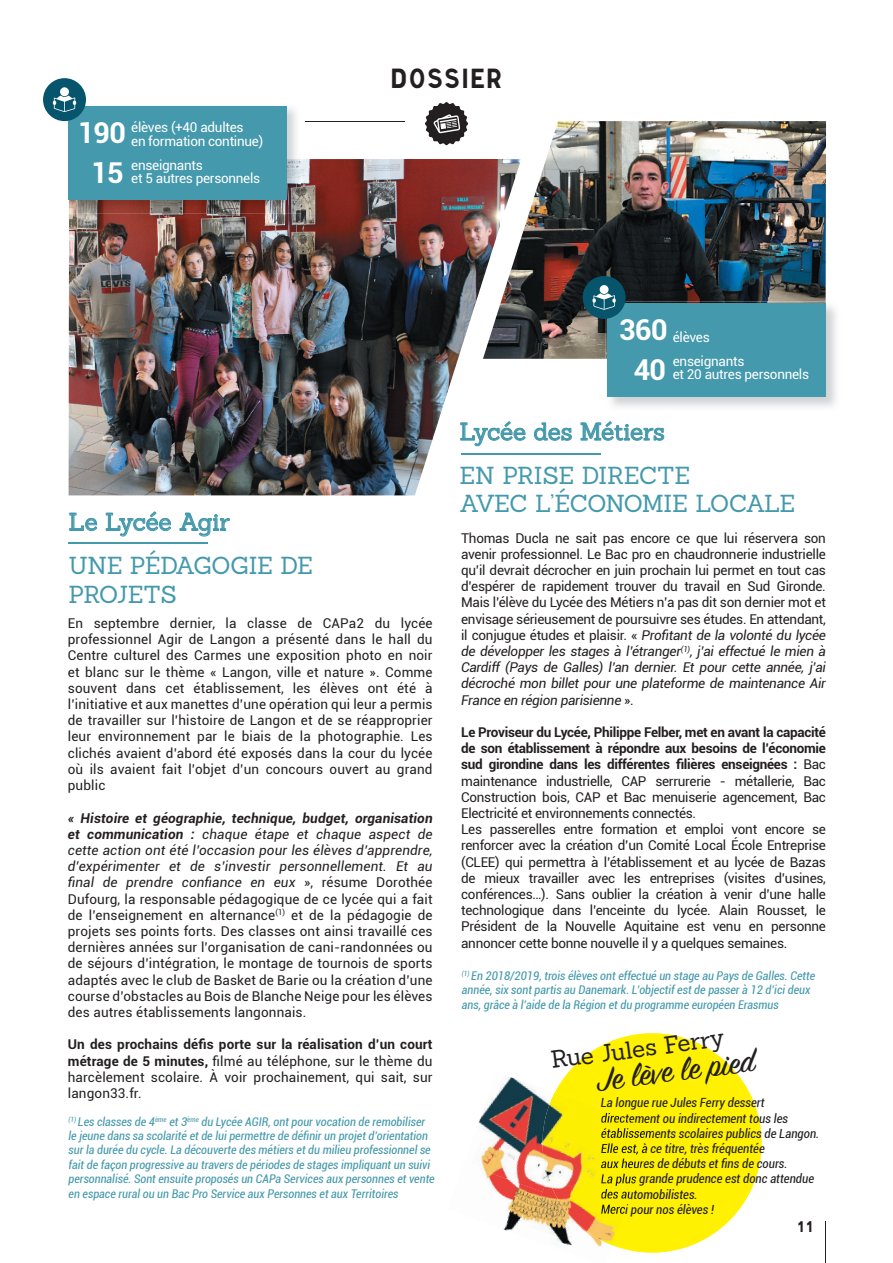
<style>
.page{position:relative;width:893px;height:1263px;background:#fff}
.page>*{position:absolute;margin:0;border:0;box-sizing:border-box;transform-origin:0 0}
.t1{font:36px "Sign Painter House Script";color:#231f20}
.t2{font:700 28.8px/39.2px "Roboto";letter-spacing:-.02em;color:#fff;text-align:center}
.t3{font:27px "Caracteres L1";letter-spacing:.1em;color:#231f20}
.t4{font:24px/43.5px "Sanchez";letter-spacing:-.015em;color:#4499ac}
.t5{font:24px "Sanchez";letter-spacing:-.045em;color:#4499ac}
.t6{font:24px "Sanchez";color:#231f20}
.t7{font:15px "Caracteres L1";color:#231f20}
.t8{font:13.5px/16.2px "Roboto";letter-spacing:-.02em;color:#231f20;text-align:justify}
.t9{font:13.5px/13.5px "Roboto";letter-spacing:-.02em;color:#fff}
.t10{font:italic condensed 12.6px/15.1px "Roboto";color:#231f20}
.t11{font:italic condensed 12px/14.4px "Roboto";color:#4499ac}
.s1{font-weight:700;font-style:italic}
.s2{font-style:italic}
.s3{font-weight:700}
</style>
<div class="page">
<div style="left:542px;top:1033px;width:220px;height:220px;background:#fff101;border-radius:50%"></div>
<svg style="left:425px;top:102px;width:43px;height:43px"></svg>
<img style="left:69px;top:159px;width:452px;height:336px">
<img style="left:483px;top:121px;width:343px;height:238px">
<svg style="left:69px;top:512px;width:28px;height:19px"></svg>
<svg style="left:105px;top:511px;width:66px;height:26px"></svg>
<svg style="left:179px;top:512px;width:51px;height:25px"></svg>
<svg style="left:460px;top:421px;width:66px;height:25px"></svg>
<svg style="left:534px;top:422px;width:38px;height:19px"></svg>
<svg style="left:580px;top:421px;width:84px;height:20px"></svg>
<img style="left:607px;top:305px;width:229px;height:102px">
<img style="left:606px;top:301px;width:220px;height:58px">
<div style="left:608px;top:303px;width:218px;height:94px;background:#4499ac"></div>
<img style="left:66px;top:104px;width:230px;height:96px">
<img style="left:69px;top:159px;width:232px;height:55px">
<div style="left:68px;top:106px;width:218px;height:93px;background:#4499ac"></div>
<div style="left:583px;top:276px;width:43px;height:43px;background:#07556d;border-radius:50%"></div>
<div style="left:43px;top:78px;width:43px;height:43px;background:#07556d;border-radius:50%"></div>
<div style="left:600px;top:285px;width:9px;height:9px;background:#fff;border-radius:50%"></div>
<svg style="left:592px;top:293px;width:24px;height:17px"></svg>
<div style="left:60px;top:87px;width:9px;height:9px;background:#fff;border-radius:50%"></div>
<svg style="left:53px;top:96px;width:23px;height:16px"></svg>
<hr style="left:305px;top:121px;width:100px;height:1px;background:#231f20">
<img style="left:478px;top:1077px;width:77px;height:86px">
<img style="left:543px;top:1204px;width:5px;height:29px">
<img style="left:481px;top:1163px;width:62px;height:68px">
<img style="left:542px;top:1093px;width:94px;height:111px">
<img style="left:548px;top:1178px;width:75px;height:67px">
<img style="left:601px;top:1113px;width:35px;height:10px">
<img style="left:601px;top:1128px;width:53px;height:12px">
<img style="left:601px;top:1143px;width:47px;height:12px">
<img style="left:601px;top:1158px;width:42px;height:10px">
<img style="left:601px;top:1174px;width:36px;height:12px">
<img style="left:601px;top:1189px;width:32px;height:9px">
<img style="left:601px;top:1204px;width:24px;height:12px">
<hr style="left:69px;top:542px;width:139px;height:2px;background:#4499ac">
<hr style="left:462px;top:454px;width:139px;height:1px;background:#4499ac">
<hr style="left:825px;top:1221px;width:1px;height:42px;background:#231f20">
<p class="t9" style="left:131px;top:120px;width:133px">élèves (+40 adultes<br>en formation continue)</p>
<p class="t9" style="left:131px;top:157px;width:131px">enseignants<br>et 5 autres personnels</p>
<h2 class="t2" style="left:78px;top:113px;width:50px">190<br>15</h2>
<h3 class="t3" style="left:392px;top:63px;width:111px">DOSSIER</h3>
<h2 class="t2" style="left:619px;top:309px;width:50px">360<br>40</h2>
<p class="t9" style="left:673px;top:324px;width:73px;line-height:24px">élèves enseignants</p>
<p class="t9" style="left:673px;top:367px;width:138px">et 20 autres personnels</p>
<h3 class="t4" style="left:69px;top:500px;width:246px">Le Lycée Agir<br>UNE PÉDAGOGIE DE</h3>
<h3 class="t4" style="left:69px;top:572px;width:110px">PROJETS</h3>
<p class="t8" style="left:68px;top:615px;width:366px">En septembre dernier, la classe de CAPa2 du lycée professionnel Agir de Langon a présenté dans le hall du Centre culturel des Carmes une exposition photo en noir et blanc sur le thème « Langon, ville et nature ». Comme souvent dans cet établissement, les élèves ont été à l’initiative et aux manettes d’une opération qui leur a permis de travailler sur l’histoire de Langon et de se réapproprier leur environnement par le biais de la photographie. Les clichés avaient d’abord été exposés dans la cour du lycée où ils avaient fait l’objet d’un concours ouvert au grand public</p>
<p class="t8" style="left:68px;top:809px;width:366px"><span class="s1">« Histoire et géographie, technique, budget, organisation et communication :</span> <span class="s2">chaque étape et chaque aspect de cette action ont été l’occasion pour les élèves d’apprendre, d’expérimenter et de s’investir personnellement. Et au final de prendre confiance en eux</span> », résume Dorothée Dufourg, la responsable pédagogique de ce lycée qui a fait de l’enseignement en alternance<sup>(1)</sup> et de la pédagogie de projets ses points forts. Des classes ont ainsi travaillé ces dernières années sur l’organisation de cani-randonnées ou de séjours d’intégration, le montage de tournois de sports adaptés avec le club de Basket de Barie ou la création d’une course d’obstacles au Bois de Blanche Neige pour les élèves des autres établissements langonnais.</p>
<p class="t8" style="left:68px;top:1036px;width:366px"><span class="s3">Un des prochains défis porte sur la réalisation d’un court métrage de 5 minutes,</span> filmé au téléphone, sur le thème du harcèlement scolaire. À voir prochainement, qui sait, sur langon33.fr.</p>
<p class="t11" style="left:69px;top:1114px;width:368px"><sup>(1)</sup> Les classes de 4<sup>ème</sup> et 3<sup>ème</sup> du Lycée AGIR, ont pour vocation de remobiliser le jeune dans sa scolarité et de lui permettre de définir un projet d’orientation sur la durée du cycle. La découverte des métiers et du milieu professionnel se fait de façon progressive au travers de périodes de stages impliquant un suivi personnalisé. Sont ensuite proposés un CAPa Services aux personnes et vente en espace rural ou un Bac Pro Service aux Personnes et aux Territoires</p>
<h3 class="t4" style="left:460px;top:410px;width:232px">Lycée des Métiers<br>EN PRISE DIRECTE</h3>
<h3 class="t5" style="left:460px;top:488px;width:337px">AVEC L’ÉCONOMIE LOCALE</h3>
<p class="t8" style="left:461px;top:529px;width:366px">Thomas Ducla ne sait pas encore ce que lui réservera son avenir professionnel. Le Bac pro en chaudronnerie industrielle qu’il devrait décrocher en juin prochain lui permet en tout cas d’espérer de rapidement trouver du travail en Sud Gironde.<br>Mais l’élève du Lycée des Métiers n’a pas dit son dernier mot et envisage sérieusement de poursuivre ses études. En attendant, il conjugue études et plaisir. « <span class="s2">Profitant de la volonté du lycée de développer les stages à l’étranger</span><sup>(1)</sup><span class="s2">, j’ai effectué le mien à Cardiff (Pays de Galles) l’an dernier. Et pour cette année, j’ai décroché mon billet pour une plateforme de maintenance Air France en région parisienne</span> ».</p>
<p class="t8" style="left:461px;top:724px;width:366px;text-align:left"><span class="s3">Le Proviseur du Lycée, Philippe Felber, met en avant la capacité de son établissement à répondre aux besoins de l’économie sud girondine dans les différentes filières enseignées :</span> Bac maintenance industrielle, CAP serrurerie - métallerie, Bac Construction bois, CAP et Bac menuiserie agencement, Bac Electricité et environnements connectés.<br>Les passerelles entre formation et emploi vont encore se renforcer avec la création d’un Comité Local École Entreprise (CLEE) qui permettra à l’établissement et au lycée de Bazas de mieux travailler avec les entreprises (visites d’usines, conférences…). Sans oublier la création à venir d’une halle technologique dans l’enceinte du lycée. Alain Rousset, le Président de la Nouvelle Aquitaine est venu en personne annoncer cette bonne nouvelle il y a quelques semaines.</p>
<p class="t11" style="left:462px;top:968px;width:355px"><sup>(1)</sup> En 2018/2019, trois élèves ont effectué un stage au Pays de Galles. Cette année, six sont partis au Danemark. L’objectif est de passer à 12 d’ici deux ans, grâce à l’aide de la Région et du programme européen Erasmus</p>
<h3 class="t6" style="left:549px;top:1044px;width:174px;rotate:-7deg">Rue Jules Ferry</h3>
<h1 class="t1" style="left:594px;top:1058px;width:161px;rotate:-7deg">Je lève le pied</h1>
<p class="t10" style="left:601px;top:1095px;width:220px">La longue rue Jules Ferry dessert directement ou indirectement tous les établissements scolaires publics de Langon.<br>Elle est, à ce titre, très fréquentée<br>aux heures de débuts et fins de cours.<br>La plus grande prudence est donc attendue des automobilistes.<br>Merci pour nos élèves !</p>
<p class="t7" style="left:796px;top:1218px;width:19px">11</p>
</div>
